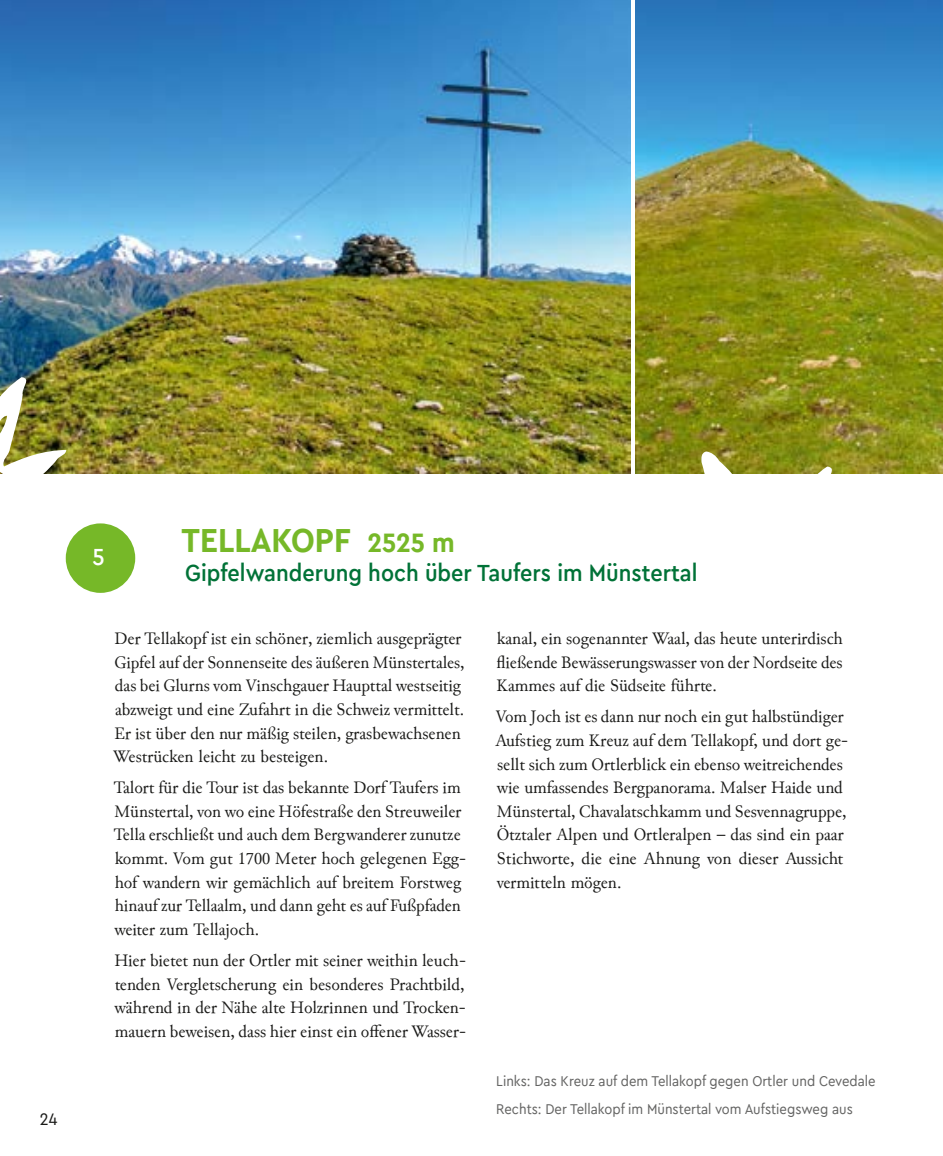
<style>
.page{position:relative;width:943px;height:1156px;background:#fff}
.page>*{position:absolute;margin:0;border:0;box-sizing:border-box;transform-origin:0 0}
.t1{font:700 35px "Cera Compact Pro";color:#76b828}
.t2{font:500 24.5px "Cera Compact Pro";color:#007237}
.t3{font:500 24.5px "Cera Compact Pro";color:#fff}
.t4{font:17.5px/23.6px "Junicode";color:#1a1a18}
.t5{font:17.5px "Cera Compact Pro";color:#1a1a18}
.t6{font:14.88px/28.5px "Cera Compact Pro";color:#636362}
.s1{font-size:28px}
</style>
<div class="page">
<img style="left:0;top:0;width:630px;height:474px">
<img style="left:635px;top:0;width:308px;height:473px">
<img style="left:0;top:362px;width:101px;height:231px">
<svg style="left:597px;top:451px;width:309px;height:23px;background:#91912d"></svg>
<div style="left:66px;top:523px;width:69px;height:70px;background:#76b828;border-radius:50%"></div>
<p class="t5" style="left:40px;top:1107px;width:19px">24</p>
<h2 class="t3" style="left:92px;top:541px;width:14px">5</h2>
<h1 class="t1" style="left:181px;top:517px;width:275px">TELLAKOPF <span class="s1">2525 m</span></h1>
<h2 class="t2" style="left:185px;top:557px;width:514px">Gipfelwanderung hoch über Taufers im Münstertal</h2>
<p class="t4" style="left:113px;top:627px;width:353px">Der Tellakopf ist ein schöner, ziemlich ausgeprägter Gipfel auf der Sonnenseite des äußeren Münstertales, das bei Glurns vom Vinschgauer Haupttal westseitig abzweigt und eine Zufahrt in die Schweiz vermittelt.<br>Er ist über den nur mäßig steilen, grasbewachsenen Westrücken leicht zu besteigen.</p>
<p class="t4" style="left:114px;top:776px;width:353px">Talort für die Tour ist das bekannte Dorf Taufers im Münstertal, von wo eine Höfestraße den Streuweiler Tella erschließt und auch dem Bergwanderer zunutze kommt. Vom gut 1700 Meter hoch gelegenen Egg&shy;hof wandern wir gemächlich auf breitem Forstweg hinauf zur Tellaalm, und dann geht es auf Fußpfaden weiter zum Tellajoch.</p>
<p class="t4" style="left:114px;top:949px;width:353px;text-align:justify">Hier bietet nun der Ortler mit seiner weithin leuch&shy;tenden Vergletscherung ein besonderes Prachtbild, während in der Nähe alte Holzrinnen und Trocken&shy;mauern beweisen, dass hier einst ein offener Wasser-</p>
<p class="t4" style="left:496px;top:627px;width:348px;text-align:justify">kanal, ein sogenannter Waal, das heute unterirdisch fließende Bewässerungswasser von der Nordseite des Kammes auf die Südseite führte.</p>
<p class="t4" style="left:495px;top:705px;width:354px">Vom Joch ist es dann nur noch ein gut halbstündiger Aufstieg zum Kreuz auf dem Tellakopf, und dort ge&shy;sellt sich zum Ortlerblick ein ebenso weitreichendes wie umfassendes Bergpanorama. Malser Haide und Münstertal, Chavalatschkamm und Sesvennagruppe, Ötztaler Alpen und Ortleralpen – das sind ein paar Stichworte, die eine Ahnung von dieser Aussicht vermitteln mögen.</p>
<p class="t6" style="left:496px;top:1066px;width:381px">Links: Das Kreuz auf dem Tellakopf gegen Ortler und Cevedale<br>Rechts: Der Tellakopf im Münstertal vom Aufstiegsweg aus</p>
</div>
